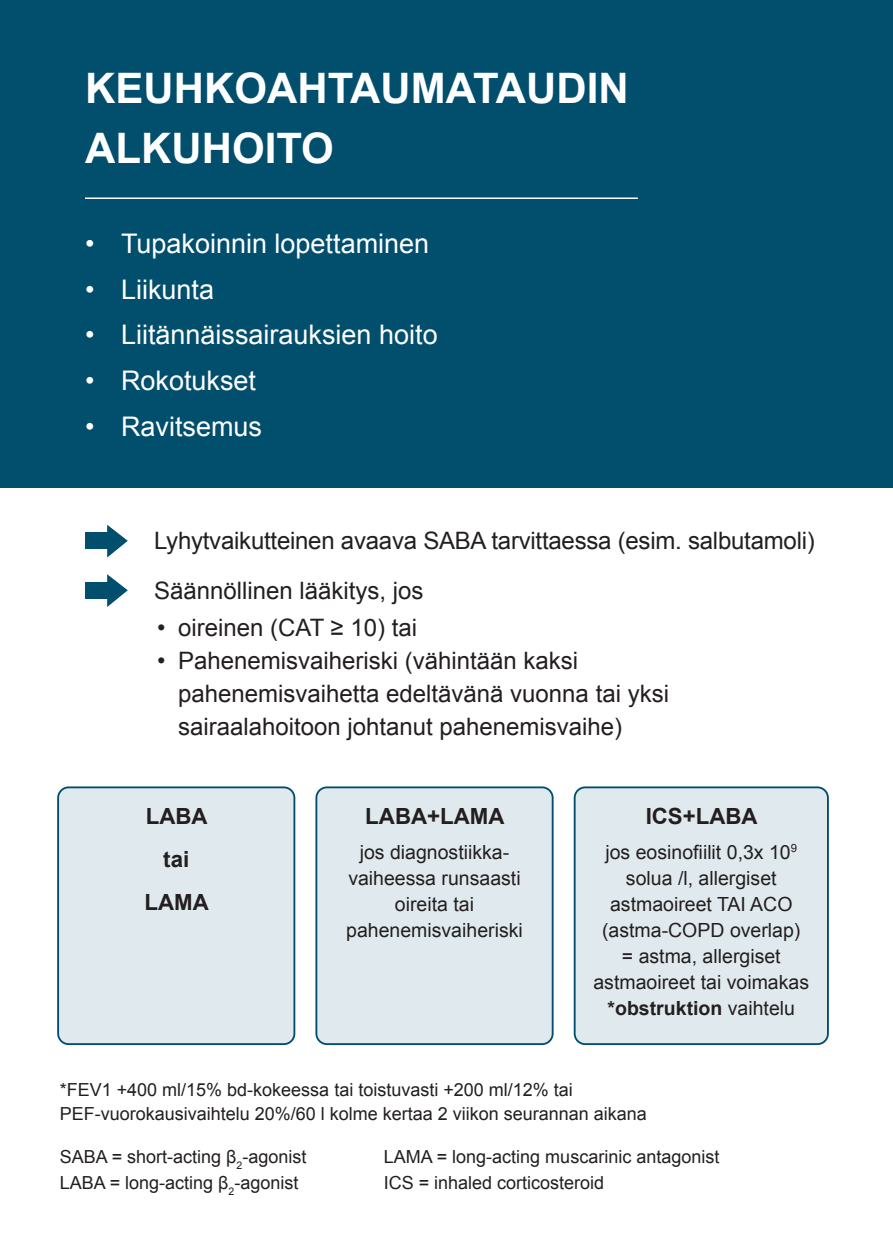
<style>
.page{position:relative;width:893px;height:1259px;background:#fff}
.page>*{position:absolute;margin:0;border:0;box-sizing:border-box;transform-origin:0 0}
.t1{font:700 42px/60px "Arial";color:#fff}
.Brödtext__punkter{font:27px "Arial";color:#fff}
.Brödtext_1{font:24px/33px "Arial";color:#231f20}
.Brödtext_1-2{font:700 22.2px "Arial";color:#231f20}
.Brödtext_1-3{font:19.5px/26.1px "Arial";color:#231f20;text-align:center}
.Brödtext_1-4{font:18px/24px "Arial";color:#231f20}
.s1{font-weight:700}
</style>
<div class="page">
<div style="left:0;top:0;width:893px;height:487px;background:#014e6d"></div>
<div style="left:575px;top:787px;width:253px;height:257px;background:#e0eaee;border-radius:11px"></div>
<div style="left:574px;top:786px;width:255px;height:259px;border:2px solid #014e6d;border-radius:11px"></div>
<div style="left:316px;top:787px;width:237px;height:257px;background:#e0eaee;border-radius:11px"></div>
<div style="left:315px;top:786px;width:239px;height:259px;border:2px solid #014e6d;border-radius:11px"></div>
<div style="left:58px;top:787px;width:236px;height:257px;background:#e0eaee;border-radius:11px"></div>
<div style="left:57px;top:786px;width:238px;height:259px;border:2px solid #014e6d;border-radius:11px"></div>
<div style="left:85px;top:533px;width:27px;height:16px;background:#014e6d"></div>
<svg style="left:107px;top:525px;width:21px;height:32px"></svg>
<div style="left:85px;top:582px;width:27px;height:16px;background:#014e6d"></div>
<svg style="left:107px;top:574px;width:21px;height:33px"></svg>
<hr style="left:85px;top:197px;width:553px;height:2px;background:#fff">
<p class="t1" style="left:85px;top:60px;width:545px">KEUHKOAHTAUMATAUDIN<br>ALKUHOITO</p>
<p class="Brödtext__punkter" style="left:85px;top:226px;width:346px">• Tupakoinnin lopettaminen</p>
<p class="Brödtext__punkter" style="left:85px;top:271px;width:131px">• Liikunta</p>
<p class="Brödtext__punkter" style="left:85px;top:317px;width:354px">• Liitännäissairauksien hoito</p>
<p class="Brödtext__punkter" style="left:85px;top:363px;width:173px">• Rokotukset</p>
<p class="Brödtext__punkter" style="left:85px;top:409px;width:179px">• Ravitsemus</p>
<p class="Brödtext_1" style="left:154px;top:524px;width:662px">Lyhytvaikutteinen avaava SABA tarvittaessa (esim. salbutamoli)</p>
<p class="Brödtext_1" style="left:154px;top:574px;width:271px">Säännöllinen lääkitys, jos</p>
<p class="Brödtext_1" style="left:157px;top:611px;width:262px">• oireinen (CAT ≥ 10) tai</p>
<p class="Brödtext_1" style="left:178px;top:644px;width:492px;text-indent:-21px">• Pahenemisvaiheriski (vähintään kaksi pahenemisvaihetta edeltävänä vuonna tai yksi sairaalahoitoon johtanut pahenemisvaihe)</p>
<p class="Brödtext_1-2" style="left:146px;top:802px;width:63px">LABA</p>
<p class="Brödtext_1-2" style="left:163px;top:845px;width:28px">tai</p>
<p class="Brödtext_1-2" style="left:144px;top:888px;width:66px">LAMA</p>
<p class="Brödtext_1-2" style="left:365px;top:802px;width:141px">LABA+LAMA</p>
<p class="Brödtext_1-3" style="left:346px;top:839px;width:178px">jos diagnostiikka&shy;vaiheessa runsaasti oireita tai pahenemisvaiheriski</p>
<p class="Brödtext_1-2" style="left:646px;top:802px;width:114px">ICS+LABA</p>
<p class="Brödtext_1-3" style="left:593px;top:839px;width:217px">jos eosinofiilit 0,3x 10<sup>9 </sup>solua /l, allergiset astmaoireet TAI ACO (astma-COPD overlap)<br>= astma, allergiset astmaoireet tai voimakas <span class="s1">*obstruktion</span> vaihtelu</p>
<p class="Brödtext_1-4" style="left:60px;top:1077px;width:589px">*FEV1 +400 ml/15% bd-kokeessa tai toistuvasti +200 ml/12% tai<br>PEF-vuorokausivaihtelu 20%/60 l kolme kertaa 2 viikon seurannan aikana</p>
<p class="Brödtext_1-4" style="left:60px;top:1144px;width:248px">SABA = short-acting β<sub>2</sub>-agonist</p>
<p class="Brödtext_1-4" style="left:384px;top:1144px;width:337px">LAMA = long-acting muscarinic antagonist</p>
<p class="Brödtext_1-4" style="left:60px;top:1170px;width:240px">LABA = long-acting β<sub>2</sub>-agonist</p>
<p class="Brödtext_1-4" style="left:384px;top:1170px;width:222px">ICS = inhaled corticosteroid</p>
</div>
